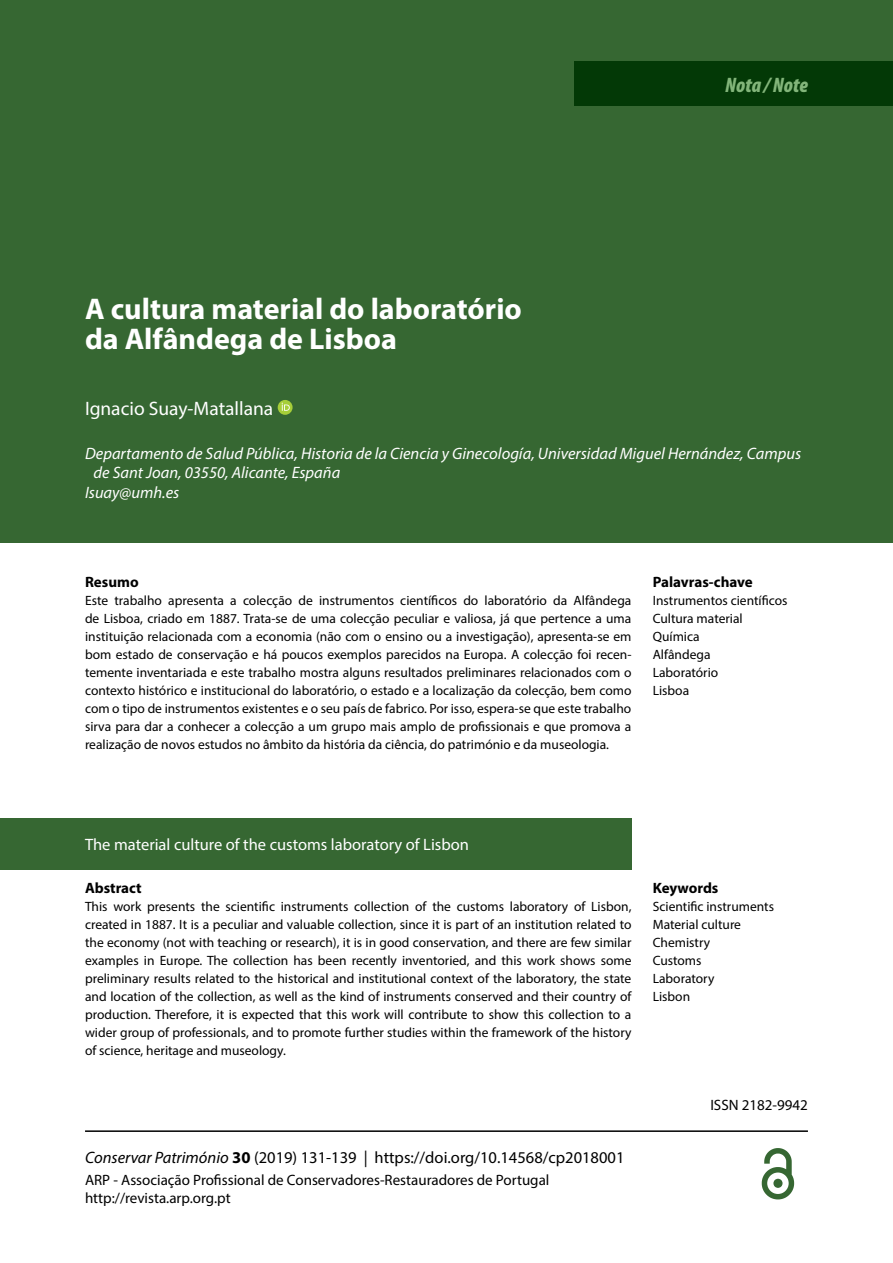
<style>
.page{position:relative;width:893px;height:1263px;background:#fff}
.page>*{position:absolute;margin:0;border:0;box-sizing:border-box;transform-origin:0 0}
.t1{font:700 30px/30px "Myriad Pro";color:#fff}
.t2{font:italic 900 condensed 21px "Myriad Pro";color:#82b57a}
.t3{font:19.5px "Myriad Pro";color:#fff}
.t4{font:italic 16.5px/19.5px "Myriad Pro";color:#fff;text-align:justify}
.t5{font:16.5px "Myriad Pro";color:#000}
.t6{font:16.5px "Myriad Pro";color:#fff}
.t7{font:15px/18px "Myriad Pro";color:#000}
.t8{font:700 15px "Myriad Pro";color:#000}
.t9{font:13.5px/18px "Myriad Pro";color:#000;text-align:justify}
.s1{font-style:italic}
.s2{font-weight:700}
</style>
<div class="page">
<div style="left:0;top:0;width:893px;height:542px;background:#366732"></div>
<hr style="left:85px;top:1130px;width:723px;height:2px;background:#000">
<div style="left:574px;top:62px;width:319px;height:44px;background:#033906"></div>
<div style="left:0;top:819px;width:631px;height:51px;background:#366732"></div>
<svg style="left:278px;top:400px;width:15px;height:15px"></svg>
<svg style="left:282px;top:403px;width:8px;height:8px"></svg>
<h1 class="t1" style="left:85px;top:292px;width:438px">A cultura material do laboratório da Alfândega de Lisboa</h1>
<h1 class="t1" style="left:85px;top:298px;width:80px">Título</h1>
<h2 class="t2" style="left:725px;top:74px;width:84px">Nota / Note</h2>
<h3 class="t3" style="left:85px;top:396px;width:190px">Ignacio Suay-Matallana</h3>
<p class="t4" style="left:85px;top:443px;width:718px">Departamento de Salud Pública, Historia de la Ciencia y Ginecología, Universidad Miguel Hernández, Campus</p>
<p class="t4" style="left:94px;top:462px;width:248px">de Sant Joan, 03550, Alicante, España</p>
<p class="t4" style="left:85px;top:482px;width:96px">Isuay@umh.es</p>
<h3 class="t3" style="left:85px;top:396px;width:62px">Autor 2</h3>
<p class="t4" style="left:85px;top:443px;width:73px">Endereço 1<br>Endereço 2<br>Email</p>
<p class="t8" style="left:85px;top:572px;width:55px">Resumo</p>
<p class="t9" style="left:85px;top:591px;width:548px">Este trabalho apresenta a colecção de instrumentos científicos do laboratório da Alfândega de Lisboa, criado em 1887. Trata-se de uma colecção peculiar e valiosa, já que pertence a uma instituição relacionada com a economia (não com o ensino ou a investigação), apresenta-se em bom estado de conservação e há poucos exemplos parecidos na Europa. A colecção foi recen&shy;temente inventariada e este trabalho mostra alguns resultados preliminares relacionados com o contexto histórico e institucional do laboratório, o estado e a localização da colecção, bem como com o tipo de instrumentos existentes e o seu país de fabrico. Por isso, espera-se que este trabalho sirva para dar a conhecer a colecção a um grupo mais amplo de profissionais e que promova a realização de novos estudos no âmbito da história da ciência, do património e da museologia.</p>
<p class="t8" style="left:653px;top:572px;width:102px">Palavras-chave</p>
<p class="t9" style="left:653px;top:591px;width:136px;text-align:left">Instrumentos científicos<br>Cultura material<br>Química<br>Alfândega<br>Laboratório<br>Lisboa</p>
<p class="t6" style="left:85px;top:834px;width:386px">The material culture of the customs laboratory of Lisbon</p>
<p class="t8" style="left:85px;top:878px;width:58px">Abstract</p>
<p class="t9" style="left:85px;top:897px;width:548px">This work presents the scientific instruments collection of the customs laboratory of Lisbon, created in 1887. It is a peculiar and valuable collection, since it is part of an institution related to the economy (not with teaching or research), it is in good conservation, and there are few similar examples in Europe. The collection has been recently inventoried, and this work shows some preliminary results related to the historical and institutional context of the laboratory, the state and location of the collection, as well as the kind of instruments conserved and their country of production. Therefore, it is expected that this work will contribute to show this collection to a wider group of professionals, and to promote further studies within the framework of the history of science, heritage and museology.</p>
<p class="t5" style="left:85px;top:1147px;width:541px"><span class="s1">Conservar Património</span> <span class="s2">30</span> (2019) 131-139 | https://doi.org/10.14568/cp2018001</p>
<p class="t7" style="left:85px;top:1171px;width:466px">ARP - Associação Profissional de Conservadores-Restauradores de Portugal http://revista.arp.org.pt</p>
<p class="t8" style="left:653px;top:878px;width:67px">Keywords</p>
<p class="t9" style="left:653px;top:897px;width:123px;text-align:left">Scientific instruments<br>Material culture<br>Chemistry<br>Customs<br>Laboratory<br>Lisbon</p>
<p class="t7" style="left:710px;top:1095px;width:99px">ISSN 2182-9942</p>
</div>
